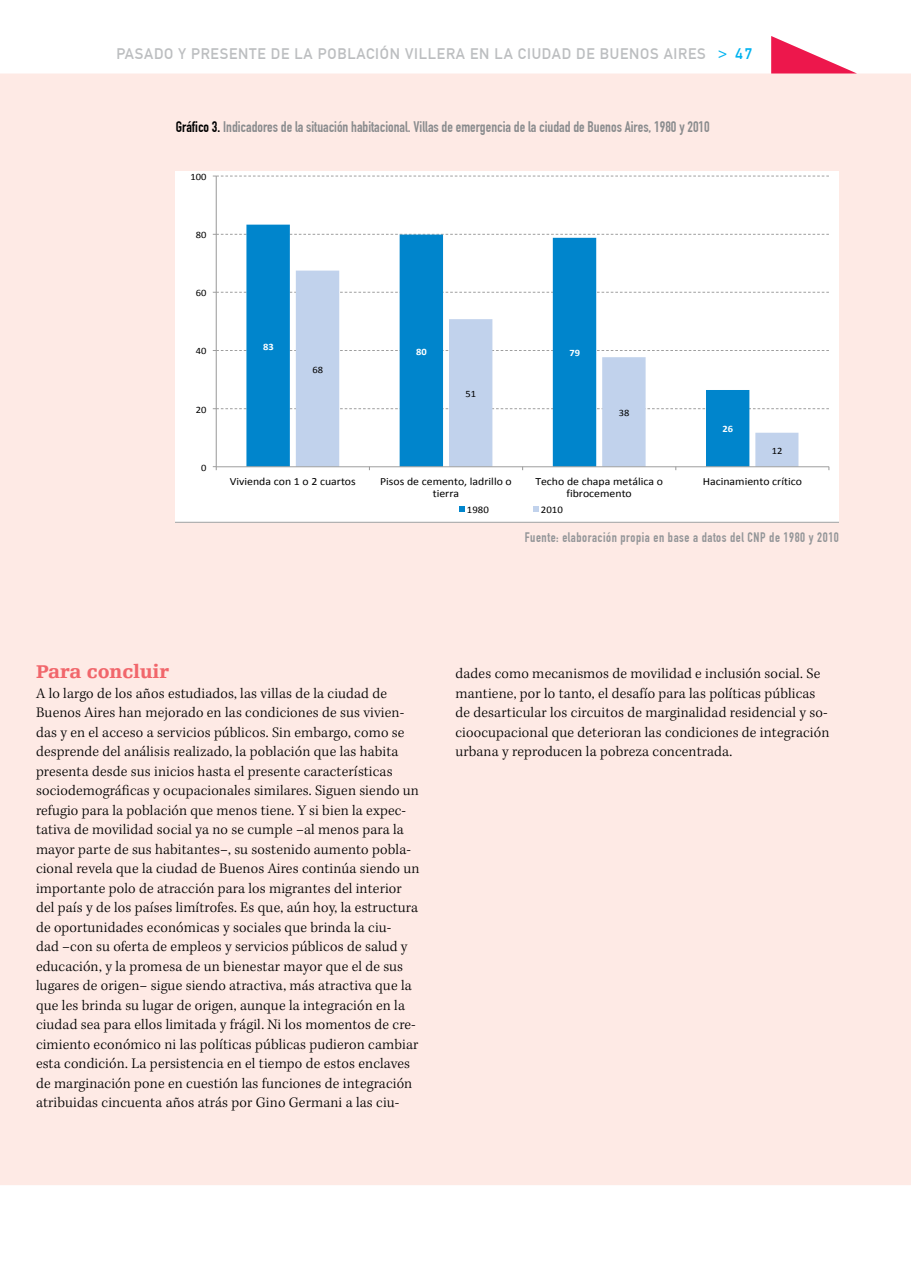
<style>
.page{position:relative;width:911px;height:1263px;background:#fff}
.page>*{position:absolute;margin:0;border:0;box-sizing:border-box;transform-origin:0 0}
.t1{font:900 19.5px "Egyptienne F";color:#f1666b}
.t2{font:300 15px/19.5px "Kepler Std";letter-spacing:.01em;color:#000}
.t3{font:15px "DIN1451 Engschrift";color:#8a8c8e}
.t4{font:15px "DIN1451 Mittelschrift";letter-spacing:.05em;color:#bcbec0}
.t5{font:13.5px "DIN1451 Engschrift";letter-spacing:.04em;color:#939598}
.t6{font:10.95px/12.1px "Calibri";color:#000;text-align:center;scale:1.07 1}
.t7{font:10.05px "Calibri";color:#000;scale:1.07 1}
.t8{font:9.75px "Calibri";color:#000;scale:1.07 1}
.t9{font:700 9.75px "Calibri";color:#fff;scale:1.07 1}
.s1{color:#00b3f0}
.s2{color:#000}
</style>
<div class="page">
<div style="left:0;top:73px;width:911px;height:1112px;background:#feeae5"></div>
<svg style="left:771px;top:36px;width:86px;height:38px"></svg>
<svg style="left:176px;top:171px;width:663px;height:351px"></svg>
<p class="t4" style="left:116px;top:45px;width:637px">PASADO Y PRESENTE DE LA POBLACIÓN VILLERA EN LA CIUDAD DE BUENOS AIRES <span class="s1">&gt; 47</span></p>
<p class="t3" style="left:176px;top:118px;width:535px"><span class="s2">Gráfico 3.</span> Indicadores de la situación habitacional. Villas de emergencia de la ciudad de Buenos Aires, 1980 y 2010</p>
<p class="t8" style="left:191px;top:171px;width:16px">100</p>
<p class="t8" style="left:196px;top:229px;width:11px">80</p>
<p class="t8" style="left:196px;top:287px;width:11px">60</p>
<p class="t8" style="left:196px;top:345px;width:11px">40</p>
<p class="t8" style="left:196px;top:403px;width:11px">20</p>
<p class="t8" style="left:201px;top:461px;width:6px">0</p>
<p class="t9" style="left:263px;top:340px;width:11px">83</p>
<p class="t8" style="left:312px;top:363px;width:11px">68</p>
<p class="t9" style="left:416px;top:345px;width:11px">80</p>
<p class="t9" style="left:569px;top:347px;width:11px">79</p>
<p class="t8" style="left:466px;top:387px;width:11px">51</p>
<p class="t8" style="left:619px;top:406px;width:11px">38</p>
<p class="t9" style="left:723px;top:423px;width:11px">26</p>
<p class="t8" style="left:772px;top:444px;width:11px">12</p>
<p class="t6" style="left:230px;top:475px;width:119px">Vivienda con 1 o 2 cuartos</p>
<p class="t6" style="left:380px;top:475px;width:125px">Pisos de cemento, ladrillo o tierra</p>
<p class="t6" style="left:535px;top:475px;width:121px">Techo de chapa metálica o fibrocemento</p>
<p class="t6" style="left:703px;top:475px;width:94px">Hacinamiento crítico</p>
<p class="t7" style="left:467px;top:503px;width:22px">1980</p>
<p class="t7" style="left:541px;top:503px;width:22px">2010</p>
<p class="t5" style="left:525px;top:529px;width:316px">Fuente: elaboración propia en base a datos del CNP de 1980 y 2010</p>
<h1 class="t1" style="left:36px;top:661px;width:135px">Para concluir</h1>
<p class="t2" style="left:36px;top:684px;width:385px">A lo largo de los años estudiados, las villas de la ciudad de Buenos Aires han mejorado en las condiciones de sus vivien&shy;das y en el acceso a servicios públicos. Sin embargo, como se desprende del análisis realizado, la población que las habita presenta desde sus inicios hasta el presente características sociodemográficas y ocupacionales similares. Siguen siendo un refugio para la población que menos tiene. Y si bien la expec&shy;tativa de movilidad social ya no se cumple –al menos para la mayor parte de sus habitantes–, su sostenido aumento pobla&shy;cional revela que la ciudad de Buenos Aires continúa siendo un importante polo de atracción para los migrantes del interior del país y de los países limítrofes. Es que, aún hoy, la estructura de oportunidades económicas y sociales que brinda la ciu-<br>dad –con su oferta de empleos y servicios públicos de salud y educación, y la promesa de un bienestar mayor que el de sus lugares de origen– sigue siendo atractiva, más atractiva que la que les brinda su lugar de origen, aunque la integración en la ciudad sea para ellos limitada y frágil. Ni los momentos de cre&shy;cimiento económico ni las políticas públicas pudieron cambiar esta condición. La persistencia en el tiempo de estos enclaves de marginación pone en cuestión las funciones de integración atribuidas cincuenta años atrás por Gino Germani a las ciu-</p>
<p class="t2" style="left:455px;top:664px;width:375px">dades como mecanismos de movilidad e inclusión social. Se mantiene, por lo tanto, el desafío para las políticas públicas de desarticular los circuitos de marginalidad residencial y so&shy;cioocupacional que deterioran las condiciones de integración urbana y reproducen la pobreza concentrada.</p>
</div>
